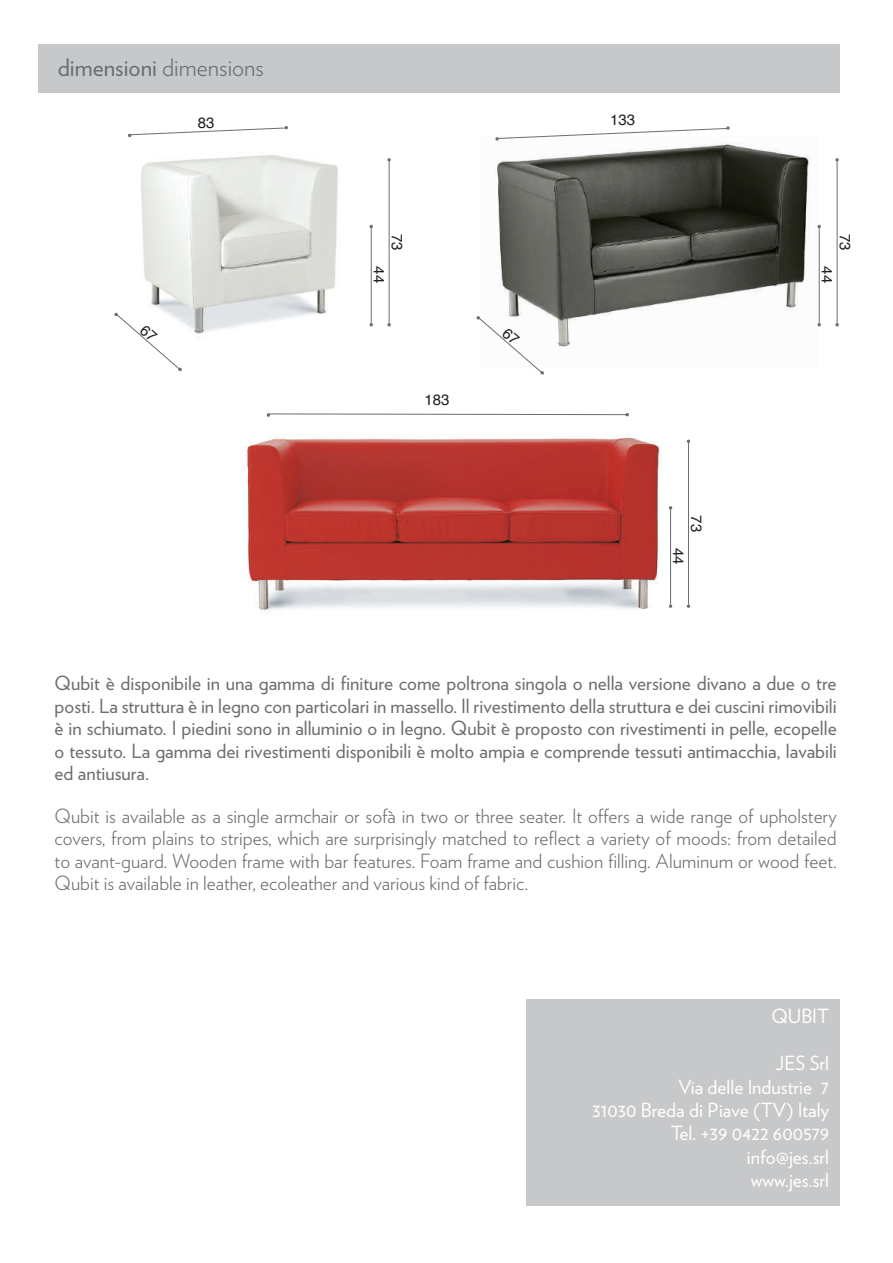
<style>
.page{position:relative;width:893px;height:1263px;background:#fff}
.page>*{position:absolute;margin:0;border:0;box-sizing:border-box;transform-origin:0 0}
.t1{font:24px "Verlag";color:#6c6d70}
.t2{font:19.5px/22.5px "Verlag";color:#6c6d70;text-align:justify}
.t3{font:300 19.5px/22.5px "Verlag";color:#6c6d70;text-align:justify}
.t4{font:19.5px/23.4px "Verlag";color:#fff;text-align:right}
.t5{font:15px "Helvetica";color:#231f20}
.s1{font-weight:300}
</style>
<div class="page">
<img style="left:247px;top:435px;width:414px;height:177px">
<img style="left:141px;top:155px;width:197px;height:179px">
<img style="left:495px;top:142px;width:315px;height:205px">
<div style="left:526px;top:999px;width:314px;height:207px;background:#c7c8ca"></div>
<div style="left:38px;top:44px;width:801px;height:49px;background:#c7c8ca"></div>
<svg style="left:387px;top:323px;width:4px;height:4px"></svg>
<svg style="left:835px;top:323px;width:4px;height:4px"></svg>
<svg style="left:686px;top:604px;width:4px;height:4px"></svg>
<svg style="left:369px;top:323px;width:4px;height:4px"></svg>
<svg style="left:817px;top:323px;width:4px;height:4px"></svg>
<svg style="left:669px;top:604px;width:3px;height:4px"></svg>
<svg style="left:387px;top:158px;width:4px;height:4px"></svg>
<svg style="left:835px;top:158px;width:4px;height:4px"></svg>
<svg style="left:686px;top:439px;width:4px;height:4px"></svg>
<svg style="left:369px;top:224px;width:4px;height:4px"></svg>
<svg style="left:817px;top:224px;width:4px;height:4px"></svg>
<svg style="left:128px;top:126px;width:160px;height:11px"></svg>
<svg style="left:495px;top:126px;width:235px;height:15px"></svg>
<svg style="left:266px;top:413px;width:363px;height:4px"></svg>
<hr style="left:389px;top:162px;width:1px;height:161px;background:#6c6d70">
<hr style="left:837px;top:162px;width:1px;height:161px;background:#6c6d70">
<hr style="left:688px;top:443px;width:1px;height:161px;background:#6c6d70">
<hr style="left:371px;top:226px;width:1px;height:97px;background:#6c6d70">
<hr style="left:819px;top:226px;width:1px;height:97px;background:#6c6d70">
<hr style="left:670px;top:508px;width:1px;height:96px;background:#6c6d70">
<svg style="left:114px;top:312px;width:68px;height:59px"></svg>
<svg style="left:476px;top:316px;width:69px;height:59px"></svg>
<p class="t1" style="left:58px;top:49px;width:208px">dimensioni <span class="s1">dimensions</span></p>
<p class="t5" style="left:198px;top:111px;width:18px">83</p>
<p class="t5" style="left:610px;top:108px;width:27px">133</p>
<p class="t5" style="left:409px;top:234px;width:18px;rotate:90deg">73</p>
<p class="t5" style="left:857px;top:234px;width:18px;rotate:90deg">73</p>
<p class="t5" style="left:391px;top:266px;width:18px;rotate:90deg">44</p>
<p class="t5" style="left:839px;top:266px;width:18px;rotate:90deg">44</p>
<p class="t5" style="left:424px;top:389px;width:27px">183</p>
<p class="t5" style="left:708px;top:515px;width:18px;rotate:90deg">73</p>
<p class="t5" style="left:690px;top:548px;width:18px;rotate:90deg">44</p>
<p class="t2" style="left:55px;top:671px;width:784px">Qubit è disponibile in una gamma di finiture come poltrona singola o nella versione divano a due o tre posti. La struttura è in legno con particolari in massello. Il rivestimento della struttura e dei cuscini rimovibili è in schiumato. I piedini sono in alluminio o in legno. Qubit è proposto con rivestimenti in pelle, ecopelle o tessuto. La gamma dei rivestimenti disponibili è molto ampia e comprende tessuti antimacchia, lavabili ed antiusura.</p>
<p class="t3" style="left:55px;top:803px;width:784px">Qubit is available as a single armchair or sofà in two or three seater. It offers a wide range of upholstery covers, from plains to stripes, which are surprisingly matched to reflect a variety of moods: from detailed to avant-guard. Wooden frame with bar features. Foam frame and cushion filling. Aluminum or wood feet.<br>Qubit is available in leather, ecoleather and various kind of fabric.</p>
<p class="t4" style="left:771px;top:1004px;width:59px">QUBIT</p>
<p class="t4" style="left:593px;top:1050px;width:238px">JES Srl<br>Via delle Industrie 7<br>31030 Breda di Piave (TV) Italy<br>Tel. +39 0422 600579 info@jes.srl<br>www.jes.srl</p>
</div>
